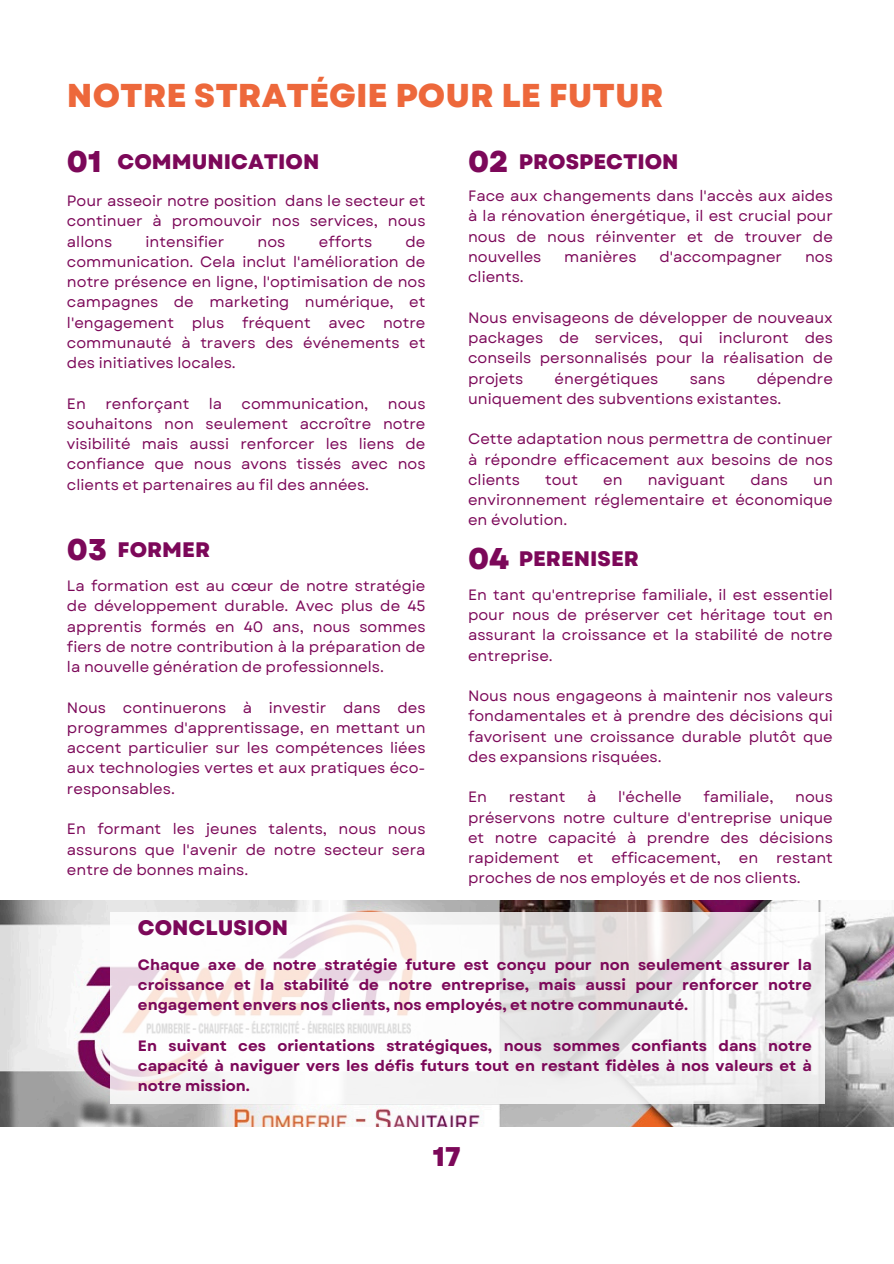
<style>
.page{position:relative;width:894px;height:1264px;background:#fff}
.page>*{position:absolute;margin:0;border:0;box-sizing:border-box;transform-origin:0 0}
.t1{font:800 33px "Garet";color:#ed683b}
.t2{font:800 30px "Garet";color:#7c0859}
.t3{font:800 27px "Garet";color:#7c0859}
.t4{font:800 21px "Garet";color:#7c0859}
.t5{font:15px/20.2px "Garet";color:#7c0859;text-align:justify}
.t6{font:700 15px/20.2px "Garet";color:#7c0859;text-align:justify}
</style>
<div class="page">
<img style="left:0;top:900px;width:893px;height:226px">
<svg style="left:111px;top:912px;width:714px;height:191px"></svg>
<p class="t1" style="left:67px;top:72px;width:598px">NOTRE STRATÉGIE POUR LE FUTUR</p>
<h3 class="t2" style="left:67px;top:140px;width:36px">01</h3>
<h2 class="t4" style="left:118px;top:146px;width:203px">COMMUNICATION</h2>
<p class="t5" style="left:67px;top:191px;width:360px">Pour asseoir notre position dans le secteur et continuer à promouvoir nos services, nous allons</p>
<p class="t5" style="left:145px;top:231px;width:80px">intensifier</p>
<p class="t5" style="left:257px;top:231px;width:29px">nos</p>
<p class="t5" style="left:319px;top:231px;width:55px">efforts</p>
<p class="t5" style="left:67px;top:231px;width:360px;text-indent:338px">de communication. Cela inclut l'amélioration de notre présence en ligne, l'optimisation de nos campagnes de marketing numérique, et l'engagement plus fréquent avec notre communauté à travers des événements et des initiatives locales.</p>
<p class="t5" style="left:67px;top:393px;width:20px">En</p>
<p class="t5" style="left:105px;top:393px;width:85px">renforçant</p>
<p class="t5" style="left:209px;top:393px;width:15px">la</p>
<p class="t5" style="left:241px;top:393px;width:128px">communication,</p>
<p class="t5" style="left:67px;top:393px;width:360px;text-indent:321px">nous souhaitons non seulement accroître notre visibilité mais aussi renforcer les liens de confiance que nous avons tissés avec nos clients et partenaires au fil des années.</p>
<p class="t2" style="left:67px;top:528px;width:42px">03</p>
<p class="t4" style="left:118px;top:534px;width:94px">FORMER</p>
<p class="t5" style="left:67px;top:576px;width:360px">La formation est au cœur de notre stratégie de développement durable. Avec plus de 45 apprentis formés en 40 ans, nous sommes fiers de notre contribution à la préparation de la nouvelle génération de professionnels.</p>
<p class="t5" style="left:67px;top:697px;width:360px">Nous continuerons à investir dans des programmes d'apprentissage, en mettant un accent particulier sur les compétences liées aux technologies vertes et aux pratiques éco&shy;responsables.</p>
<h2 class="t5" style="left:67px;top:819px;width:360px">En formant les jeunes talents, nous nous assurons que l'avenir de notre secteur sera entre de bonnes mains.</h2>
<p class="t4" style="left:138px;top:912px;width:152px">CONCLUSION</p>
<p class="t2" style="left:468px;top:140px;width:42px">02</p>
<p class="t4" style="left:518px;top:146px;width:161px">PROSPECTION</p>
<p class="t5" style="left:468px;top:186px;width:366px">Face aux changements dans l'accès aux aides à la rénovation énergétique, il est crucial pour nous de nous réinventer et de trouver de nouvelles</p>
<p class="t5" style="left:564px;top:247px;width:74px">manières</p>
<p class="t5" style="left:659px;top:247px;width:124px">d'accompagner</p>
<p class="t5" style="left:804px;top:247px;width:29px">nos</p>
<p class="t5" style="left:468px;top:267px;width:57px">clients.</p>
<p class="t5" style="left:468px;top:307px;width:366px">Nous envisageons de développer de nouveaux packages de services, qui incluront des conseils personnalisés pour la réalisation de projets</p>
<p class="t5" style="left:468px;top:368px;width:366px;text-indent:288px">dépendre uniquement des subventions existantes.</p>
<h2 class="t5" style="left:468px;top:429px;width:366px">Cette adaptation nous permettra de continuer à répondre efficacement aux besoins de nos clients</h2>
<p class="t5" style="left:554px;top:368px;width:105px">énergétiques</p>
<p class="t5" style="left:689px;top:368px;width:37px">sans</p>
<h2 class="t5" style="left:545px;top:469px;width:34px">tout</h2>
<h2 class="t5" style="left:603px;top:469px;width:21px">en</h2>
<h2 class="t5" style="left:647px;top:469px;width:79px">naviguant</h2>
<h2 class="t5" style="left:750px;top:469px;width:39px">dans</h2>
<h2 class="t5" style="left:468px;top:469px;width:366px;text-indent:345px">un environnement réglementaire et économique en évolution.</h2>
<p class="t2" style="left:468px;top:537px;width:43px">04</p>
<p class="t4" style="left:518px;top:543px;width:122px">PERENISER</p>
<p class="t5" style="left:468px;top:584px;width:366px">En tant qu'entreprise familiale, il est essentiel pour nous de préserver cet héritage tout en assurant la croissance et la stabilité de notre entreprise.</p>
<p class="t5" style="left:468px;top:685px;width:366px">Nous nous engageons à maintenir nos valeurs fondamentales et à prendre des décisions qui favorisent une croissance durable plutôt que des expansions risquées.</p>
<h2 class="t5" style="left:468px;top:787px;width:20px">En</h2>
<h2 class="t5" style="left:508px;top:787px;width:58px">restant</h2>
<h2 class="t5" style="left:587px;top:787px;width:11px">à</h2>
<h2 class="t5" style="left:618px;top:787px;width:65px">l'échelle</h2>
<h2 class="t5" style="left:703px;top:787px;width:72px">familiale,</h2>
<h2 class="t5" style="left:468px;top:787px;width:366px;text-indent:327px">nous préservons notre culture d'entreprise unique et notre capacité à prendre des décisions rapidement et efficacement, en restant proches de nos employés et de nos clients.</h2>
<p class="t6" style="left:138px;top:954px;width:675px">Chaque axe de notre stratégie future est conçu pour non seulement assurer la croissance et la stabilité de notre entreprise, mais aussi pour renforcer notre engagement envers nos clients, nos employés, et notre communauté.</p>
<h2 class="t6" style="left:138px;top:1035px;width:675px">En suivant ces orientations stratégiques, nous sommes confiants dans notre capacité à naviguer vers les défis futurs tout en restant fidèles à nos valeurs et à notre mission.</h2>
<h3 class="t3" style="left:433px;top:1137px;width:29px">17</h3>
</div>
